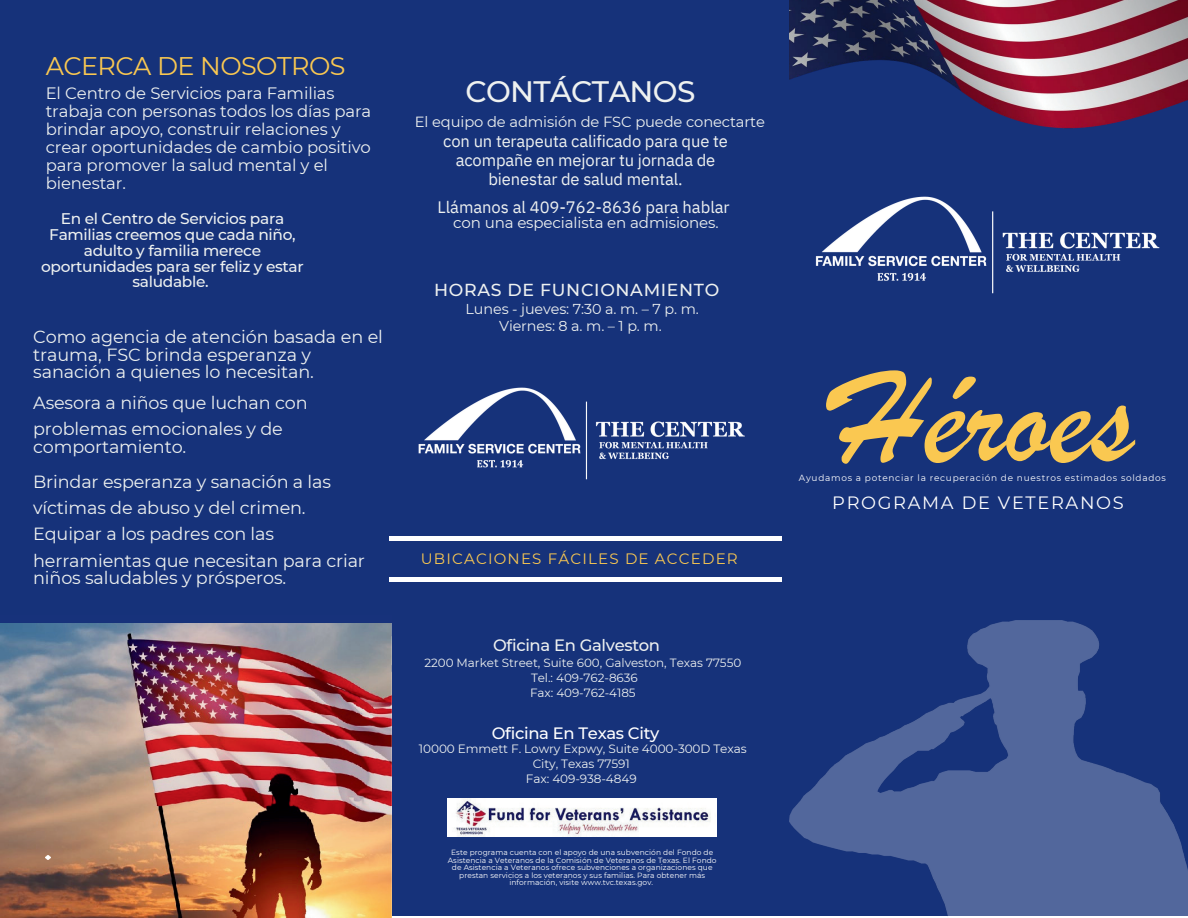
<style>
.page{position:relative;width:1188px;height:918px;background:#fff}
.page>*{position:absolute;margin:0;border:0;box-sizing:border-box;transform-origin:0 0}
.t1{font:139.8px "Brush Script";color:#fac851}
.t2{font:500 29.55px "Montserrat";letter-spacing:-.02em;color:#eef1f0}
.t3{font:25.5px "Montserrat";letter-spacing:-.02em;color:#fac851}
.t4{font:17.85px "Montserrat";letter-spacing:.09em;color:#fff}
.t5{font:17.55px/26.4px "Montserrat";letter-spacing:-.01em;color:#eef1f0}
.t6{font:500 17.4px "Montserrat";letter-spacing:.04em;color:#eef1f0}
.t7{font:16.5px/18px "Montserrat";letter-spacing:-.005em;color:#eef1f0}
.t8{font:16.5px/19.2px "IBM Plex Sans";letter-spacing:-.01em;color:#eef1f0;text-align:center}
.t9{font:500 16.5px "Montserrat";letter-spacing:-.02em;color:#eef1f0}
.t10{font:500 16.5px "Montserrat";letter-spacing:-.02em;color:#fff}
.t11{font:500 15.45px/15.8px "Montserrat";letter-spacing:-.02em;color:#eef1f0;text-align:center}
.t12{font:15px "Montserrat";letter-spacing:-.01em;color:#eef1f0}
.t13{font:15px "Montserrat";letter-spacing:.08em;color:#fac851}
.t14{font:14.7px "Montserrat";letter-spacing:-.01em;color:#eef1f0}
.t15{font:14.4px/16.8px "Montserrat";letter-spacing:-.005em;color:#eef1f0;text-align:center}
.t16{font:12px/14.9px "Montserrat";letter-spacing:-.005em;color:#eef1f0;text-align:center}
.t17{font:9px "Montserrat";letter-spacing:.08em;color:#fff}
.t18{font:7.5px/7.5px "Montserrat";letter-spacing:.005em;color:#fff;text-align:center}
</style>
<div class="page">
<div style="left:0;top:0;width:1188px;height:915px;background:#16327a"></div>
<img style="left:790px;top:0;width:398px;height:128px">
<img style="left:0;top:624px;width:392px;height:294px">
<svg style="left:46px;top:855px;width:4px;height:5px"></svg>
<hr style="left:389px;top:537px;width:393px;height:4px;background:#fff">
<hr style="left:389px;top:578px;width:393px;height:4px;background:#fff">
<img style="left:790px;top:621px;width:398px;height:295px">
<img style="left:448px;top:799px;width:269px;height:38px">
<img style="left:418px;top:387px;width:327px;height:93px">
<img style="left:815px;top:196px;width:345px;height:98px">
<h3 class="t3" style="left:46px;top:49px;width:301px">ACERCA DE NOSOTROS</h3>
<p class="t7" style="left:46px;top:83px;width:327px">El Centro de Servicios para Familias trabaja con personas todos los días para brindar apoyo, construir relaciones y crear oportunidades de cambio positivo para promover la salud mental y el bienestar.</p>
<h2 class="t2" style="left:465px;top:70px;width:232px">CONTÁCTANOS</h2>
<p class="t11" style="left:41px;top:210px;width:264px">En el Centro de Servicios para<br>Familias creemos que cada niño, adulto y familia merece oportunidades para ser feliz y estar saludable.</p>
<p class="t14" style="left:415px;top:112px;width:352px">El equipo de admisión de FSC puede conectarte</p>
<p class="t8" style="left:443px;top:130px;width:286px">con un terapeuta calificado para que te acompañe en mejorar tu jornada de bienestar de salud mental.</p>
<p class="t8" style="left:438px;top:196px;width:294px">Llámanos al 409-762-8636 para hablar</p>
<p class="t12" style="left:453px;top:213px;width:267px">con una especialista en admisiones.</p>
<p class="t6" style="left:434px;top:278px;width:287px">HORAS DE FUNCIONAMIENTO</p>
<p class="t5" style="left:33px;top:328px;width:351px;line-height:17.5px">Como agencia de atención basada en el trauma, FSC brinda esperanza y sanación a quienes lo necesitan.</p>
<p class="t5" style="left:33px;top:389px;width:276px">Asesora a niños que luchan con problemas emocionales y de</p>
<p class="t5" style="left:33px;top:428px;width:299px;line-height:35.1px">comportamiento.<br>Brindar esperanza y sanación a las</p>
<p class="t5" style="left:33px;top:494px;width:333px">víctimas de abuso y del crimen.<br>Equipar a los padres con las herramientas que necesitan para criar</p>
<p class="t5" style="left:33px;top:564px;width:255px">niños saludables y prósperos.</p>
<p class="t15" style="left:466px;top:300px;width:235px">Lunes - jueves: 7:30 a. m. – 7 p. m.<br>Viernes: 8 a. m. – 1 p. m.</p>
<p class="t13" style="left:421px;top:548px;width:319px">UBICACIONES FÁCILES DE ACCEDER</p>
<p class="t9" style="left:493px;top:634px;width:168px">Oficina En Galveston</p>
<p class="t16" style="left:424px;top:655px;width:318px">2200 Market Street, Suite 600, Galveston, Texas 77550<br>Tel.: 409-762-8636<br>Fax: 409-762-4185</p>
<p class="t10" style="left:492px;top:721px;width:169px">Oficina En Texas City</p>
<p class="t16" style="left:419px;top:741px;width:329px">10000 Emmett F. Lowry Expwy, Suite 4000-300D Texas<br>City, Texas 77591<br>Fax: 409-938-4849</p>
<p class="t18" style="left:448px;top:849px;width:270px">Este programa cuenta con el apoyo de una subvención del Fondo de Asistencia a Veteranos de la Comisión de Veteranos de Texas. El Fondo de Asistencia a Veteranos ofrece subvenciones a organizaciones que prestan servicios a los veteranos y sus familias. Para obtener más información, visite www.tvc.texas.gov.</p>
<h1 class="t1" style="left:834px;top:333px;width:302px">Héroes</h1>
<p class="t4" style="left:832px;top:491px;width:293px">PROGRAMA DE VETERANOS</p>
<p class="t17" style="left:799px;top:472px;width:369px">Ayudamos a potenciar la recuperación de nuestros estimados soldados</p>
</div>
